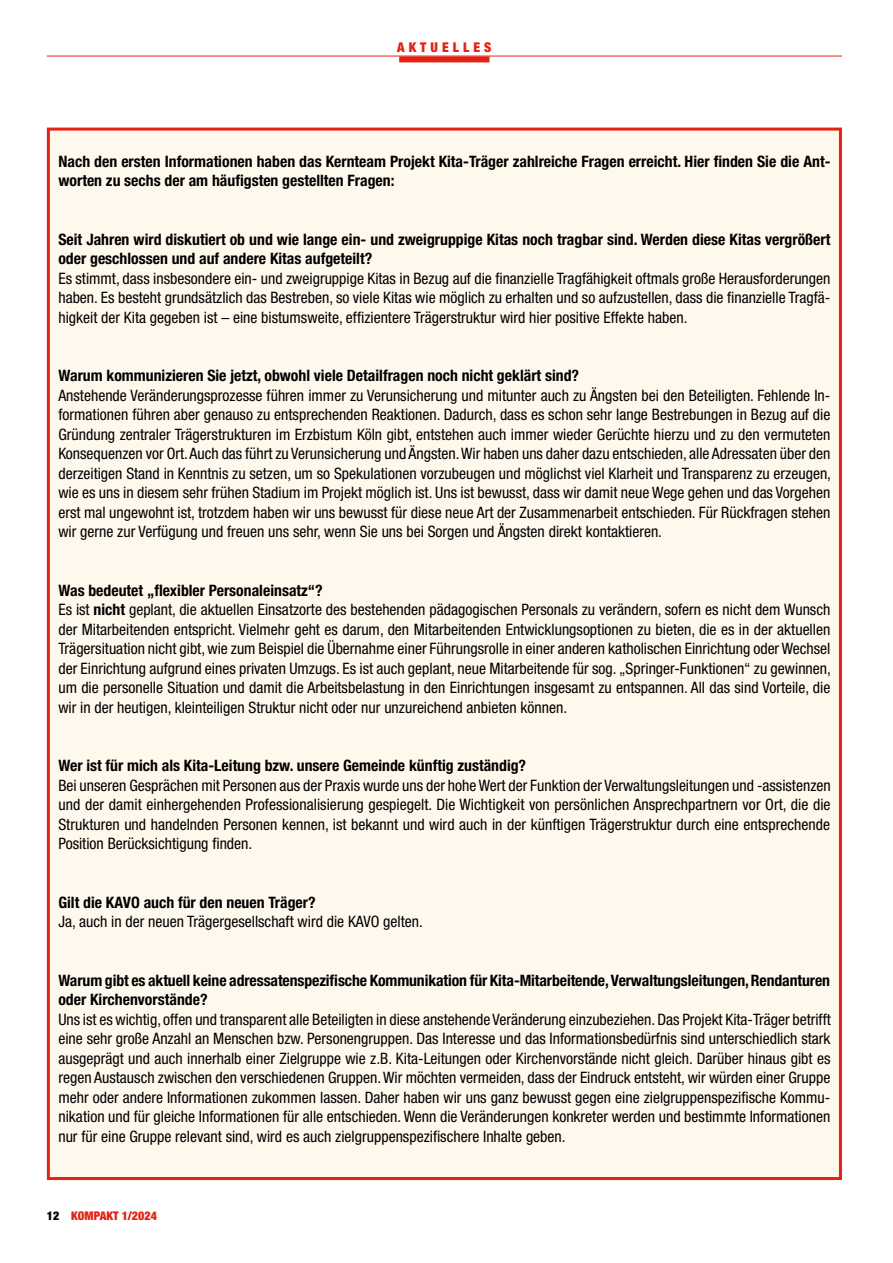
<style>
.page{position:relative;width:893px;height:1263px;background:#fff}
.page>*{position:absolute;margin:0;border:0;box-sizing:border-box;transform-origin:0 0}
.t1{font:condensed 15.75px/19.5px "Helvetica Neue LT Std";color:#000;text-align:justify}
.t2{font:700 condensed 15.75px/19.5px "Helvetica Neue LT Std";color:#000}
.t3{font:900 condensed 13.5px "Helvetica Neue LT Std";letter-spacing:.3em;color:#e42313}
.t4{font:900 condensed 12px "Helvetica Neue LT Std";color:#e42313}
.s1{font-weight:700}
.s2{color:#000}
</style>
<div class="page">
<hr style="left:47px;top:56px;width:795px;height:1px;background:#e42313">
<div style="left:399px;top:56px;width:91px;height:6px;background:#e42313"></div>
<div style="left:48px;top:129px;width:792px;height:1049px;background:#fff8ec"></div>
<p class="t3" style="left:397px;top:39px;width:96px">AKTUELLES</p>
<p class="t2" style="left:58px;top:151px;width:773px">Nach den ersten Informationen haben das Kernteam Projekt Kita-Träger zahlreiche Fragen erreicht. Hier finden Sie die Ant&shy;worten zu sechs der am häufigsten gestellten Fragen:</p>
<p class="t2" style="left:58px;top:229px;width:773px">Seit Jahren wird diskutiert ob und wie lange ein- und zweigruppige Kitas noch tragbar sind. Werden diese Kitas vergrößert oder geschlossen und auf andere Kitas aufgeteilt?</p>
<p class="t1" style="left:58px;top:268px;width:774px">Es stimmt, dass insbesondere ein- und zweigruppige Kitas in Bezug auf die finanzielle Tragfähigkeit oftmals große Herausforderungen haben. Es besteht grundsätzlich das Bestreben, so viele Kitas wie möglich zu erhalten und so aufzustellen, dass die finanzielle Tragfä&shy;higkeit der Kita gegeben ist – eine bistumsweite, effizientere Trägerstruktur wird hier positive Effekte haben.</p>
<p class="t2" style="left:58px;top:365px;width:522px">Warum kommunizieren Sie jetzt, obwohl viele Detailfragen noch nicht geklärt sind?</p>
<p class="t1" style="left:58px;top:385px;width:774px">Anstehende Veränderungsprozesse führen immer zu Verunsicherung und mitunter auch zu Ängsten bei den Beteiligten. Fehlende In&shy;formationen führen aber genauso zu entsprechenden Reaktionen. Dadurch, dass es schon sehr lange Bestrebungen in Bezug auf die Gründung zentraler Trägerstrukturen im Erzbistum Köln gibt, entstehen auch immer wieder Gerüchte hierzu und zu den vermuteten Konsequenzen vor Ort. Auch das führt zu Verunsicherung und Ängsten. Wir haben uns daher dazu entschieden, alle Adressaten über den derzeitigen Stand in Kenntnis zu setzen, um so Spekulationen vorzubeugen und möglichst viel Klarheit und Transparenz zu erzeugen, wie es uns in diesem sehr frühen Stadium im Projekt möglich ist. Uns ist bewusst, dass wir damit neue Wege gehen und das Vorgehen erst mal ungewohnt ist, trotzdem haben wir uns bewusst für diese neue Art der Zusammenarbeit entschieden. Für Rückfragen stehen wir gerne zur Verfügung und freuen uns sehr, wenn Sie uns bei Sorgen und Ängsten direkt kontaktieren.</p>
<p class="t1" style="left:58px;top:580px;width:774px;text-align:left"><span class="s1">Was bedeutet „flexibler Personaleinsatz“?<br></span>Es ist <span class="s1">nicht</span> geplant, die aktuellen Einsatzorte des bestehenden pädagogischen Personals zu verändern, sofern es nicht dem Wunsch der Mitarbeitenden entspricht. Vielmehr geht es darum, den Mitarbeitenden Entwicklungsoptionen zu bieten, die es in der aktuellen Trägersituation nicht gibt, wie zum Beispiel die Übernahme einer Führungsrolle in einer anderen katholischen Einrichtung oder Wechsel der Einrichtung aufgrund eines privaten Umzugs. Es ist auch geplant, neue Mitarbeitende für sog. „Springer-Funktionen“ zu gewinnen, um die personelle Situation und damit die Arbeitsbelastung in den Einrichtungen insgesamt zu entspannen. All das sind Vorteile, die wir in der heutigen, kleinteiligen Struktur nicht oder nur unzureichend anbieten können.</p>
<p class="t2" style="left:58px;top:755px;width:469px">Wer ist für mich als Kita-Leitung bzw. unsere Gemeinde künftig zuständig?</p>
<p class="t1" style="left:58px;top:775px;width:774px">Bei unseren Gesprächen mit Personen aus der Praxis wurde uns der hohe Wert der Funktion der Verwaltungsleitungen und -assistenzen und der damit einhergehenden Professionalisierung gespiegelt. Die Wichtigkeit von persönlichen Ansprechpartnern vor Ort, die die Strukturen und handelnden Personen kennen, ist bekannt und wird auch in der künftigen Trägerstruktur durch eine entsprechende Position Berücksichtigung finden.</p>
<p class="t2" style="left:58px;top:892px;width:259px">Gilt die KAVO auch für den neuen Träger?</p>
<p class="t1" style="left:58px;top:912px;width:366px">Ja, auch in der neuen Trägergesellschaft wird die KAVO gelten.</p>
<p class="t2" style="left:58px;top:970px;width:773px">Warum gibt es aktuell keine adressatenspezifische Kommunikation für Kita-Mitarbeitende, Verwaltungsleitungen, Rendanturen oder Kirchenvorstände?</p>
<p class="t1" style="left:58px;top:1009px;width:774px">Uns ist es wichtig, offen und transparent alle Beteiligten in diese anstehende Veränderung einzubeziehen. Das Projekt Kita-Träger betrifft eine sehr große Anzahl an Menschen bzw. Personengruppen. Das Interesse und das Informationsbedürfnis sind unterschiedlich stark ausgeprägt und auch innerhalb einer Zielgruppe wie z.B. Kita-Leitungen oder Kirchenvorstände nicht gleich. Darüber hinaus gibt es regen Austausch zwischen den verschiedenen Gruppen. Wir möchten vermeiden, dass der Eindruck entsteht, wir würden einer Gruppe mehr oder andere Informationen zukommen lassen. Daher haben wir uns ganz bewusst gegen eine zielgruppenspezifische Kommu&shy;nikation und für gleiche Informationen für alle entschieden. Wenn die Veränderungen konkreter werden und bestimmte Informationen nur für eine Gruppe relevant sind, wird es auch zielgruppenspezifischere Inhalte geben.</p>
<p class="t4" style="left:47px;top:1208px;width:112px"><span class="s2">12</span> KOMPAKT 1/2024</p>
</div>
